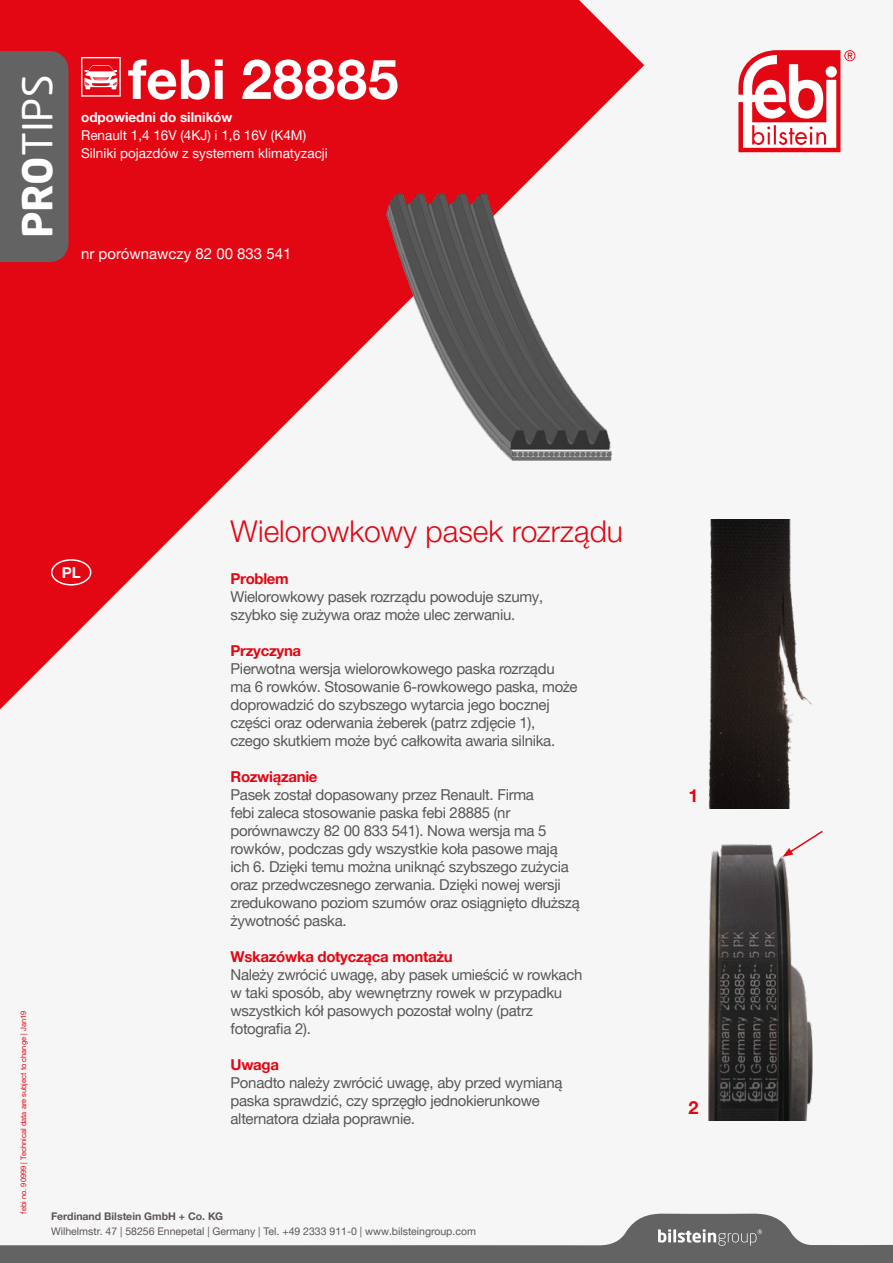
<style>
.page{position:relative;width:893px;height:1263px;background:#f6f6f6}
.page>*{position:absolute;margin:0;border:0;box-sizing:border-box;transform-origin:0 0}
.t1{font:700 55.2px "Helvetica Neue World 75";letter-spacing:.015em;color:#fff}
.t2{font:40.65px "Neo Sans Pro";color:#fff}
.t3{font:30px "Helvetica Neue World 45 Lt";color:#e30613}
.t4{font:700 18px "Helvetica Neue World 75";color:#e30613}
.t5{font:15px/18px "Helvetica Neue World 55 Roman";letter-spacing:-.02em;color:#575756}
.t6{font:700 15px "Helvetica Neue World 75";letter-spacing:-.02em;color:#e30613}
.t7{font:15px "Helvetica Neue World 55 Roman";color:#fff}
.t8{font:700 15px "Helvetica Neue World 75";color:#fff}
.t9{font:13.5px/18px "Helvetica Neue World 55 Roman";color:#fff}
.t10{font:700 13.5px "Helvetica Neue World 75";color:#fff}
.t11{font:10.5px "Helvetica Neue World 55 Roman";color:#5d5654}
.t12{font:700 10.5px "Helvetica Neue World 75";color:#5d5654}
.t13{font:7.5px "Helvetica Neue World 55 Roman";color:#e30613}
.s1{font-weight:700}
</style>
<div class="page">
<svg style="left:0;top:0;width:644px;height:710px;fill:#e30613"></svg>
<div style="left:0;top:51px;width:69px;height:211px;background:#646363"></div>
<svg style="left:738px;top:50px;width:117px;height:102px"></svg>
<svg style="left:0;top:1213px;width:893px;height:50px"></svg>
<img style="left:708px;top:844px;width:105px;height:276px">
<img style="left:708px;top:519px;width:104px;height:289px">
<div style="left:51px;top:559px;width:40px;height:26px;border:2px solid #fff;border-radius:50%"></div>
<svg style="left:81px;top:57px;width:40px;height:40px"></svg>
<img style="left:253px;top:163px;width:391px;height:323px">
<svg style="left:782px;top:830px;width:41px;height:27px"></svg>
<h2 class="t2" style="left:13px;top:238px;width:165px;rotate:-90deg"><span class="s1">PRO</span>TIPS</h2>
<h1 class="t1" style="left:128px;top:48px;width:272px">febi 28885</h1>
<p class="t10" style="left:81px;top:110px;width:153px">odpowiedni do silników</p>
<p class="t9" style="left:81px;top:127px;width:248px">Renault 1,4 16V (4KJ) i 1,6 16V (K4M)<br>Silniki pojazdów z systemem klimatyzacji</p>
<p class="t7" style="left:81px;top:245px;width:212px">nr porównawczy 82 00 833 541</p>
<p class="t13" style="left:19px;top:1213px;width:204px;rotate:-90deg">febi no. 90999 | Technical data are subject to change | Jan19</p>
<p class="t8" style="left:62px;top:564px;width:20px">PL</p>
<h3 class="t3" style="left:231px;top:514px;width:394px">Wielorowkowy pasek rozrządu</h3>
<p class="t6" style="left:231px;top:570px;width:60px">Problem</p>
<p class="t5" style="left:231px;top:588px;width:314px">Wielorowkowy pasek rozrządu powoduje szumy, szybko się zużywa oraz może ulec zerwaniu.</p>
<p class="t6" style="left:231px;top:642px;width:72px">Przyczyna</p>
<p class="t5" style="left:231px;top:660px;width:348px">Pierwotna wersja wielorowkowego paska rozrządu ma 6 rowków. Stosowanie 6-rowkowego paska, może doprowadzić do szybszego wytarcia jego bocznej części oraz oderwania żeberek (patrz zdjęcie 1), czego skutkiem może być całkowita awaria silnika.</p>
<p class="t6" style="left:231px;top:768px;width:89px">Rozwiązanie</p>
<p class="t5" style="left:231px;top:786px;width:351px">Pasek został dopasowany przez Renault. Firma<br>febi zaleca stosowanie paska febi 28885 (nr porównawczy 82 00 833 541). Nowa wersja ma 5 rowków, podczas gdy wszystkie koła pasowe mają ich 6. Dzięki temu można uniknąć szybszego zużycia oraz przedwczesnego zerwania. Dzięki nowej wersji zredukowano poziom szumów oraz osiągnięto dłuższą żywotność paska.</p>
<p class="t6" style="left:231px;top:948px;width:224px">Wskazówka dotycząca montażu</p>
<p class="t5" style="left:231px;top:966px;width:353px">Należy zwrócić uwagę, aby pasek umieścić w rowkach w taki sposób, aby wewnętrzny rowek w przypadku wszystkich kół pasowych pozostał wolny (patrz fotografia 2).</p>
<p class="t6" style="left:231px;top:1056px;width:50px">Uwaga</p>
<p class="t5" style="left:231px;top:1074px;width:333px">Ponadto należy zwrócić uwagę, aby przed wymianą paska sprawdzić, czy sprzęgło jednokierunkowe alternatora działa poprawnie.</p>
<p class="t12" style="left:51px;top:1210px;width:174px">Ferdinand Bilstein GmbH + Co. KG</p>
<p class="t11" style="left:51px;top:1225px;width:426px">Wilhelmstr. 47 | 58256 Ennepetal | Germany | Tel. +49 2333 911-0 | www.bilsteingroup.com</p>
<p class="t4" style="left:688px;top:785px;width:12px">1</p>
<p class="t4" style="left:688px;top:1097px;width:12px">2</p>
</div>
